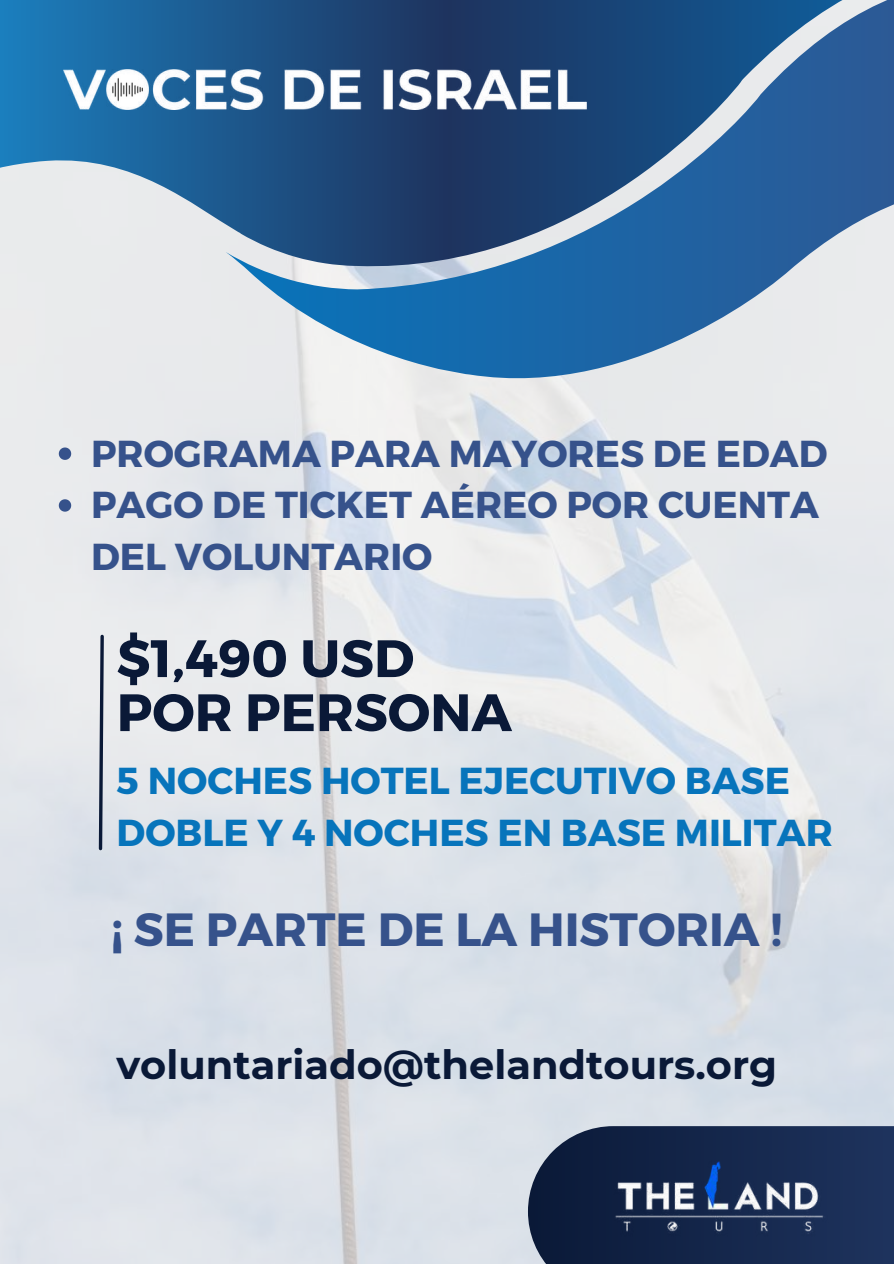
<style>
.page{position:relative;width:894px;height:1264px;background:#fff}
.page>*{position:absolute;margin:0;border:0;box-sizing:border-box;transform-origin:0 0}
.t1{font:700 52.5px/54px "Montserrat";color:#0a1937}
.t2{font:700 46.5px "Montserrat";color:#36528b}
.t3{font:700 39.9px "Montserrat";color:#0a1937}
.t4{font:700 37.5px/51.8px "Montserrat";color:#36528b}
.t5{font:700 37.5px/51.8px "Montserrat";color:#0774bb}
</style>
<div class="page">
<img style="left:0;top:274px;width:893px;height:989px">
<svg style="left:0;top:0;width:225px;height:274px;background:#6c9dc1"></svg>
<svg style="left:225px;top:0;width:668px;height:401px;background:#537aa3"></svg>
<svg style="left:528px;top:1126px;width:365px;height:137px;background:#203154"></svg>
<img style="left:64px;top:70px;width:522px;height:39px">
<img style="left:607px;top:1154px;width:224px;height:82px">
<svg style="left:97px;top:633px;width:8px;height:219px;background:#8a92a0"></svg>
<svg style="left:59px;top:447px;width:12px;height:13px"></svg>
<svg style="left:59px;top:499px;width:12px;height:12px"></svg>
<p class="t4" style="left:91px;top:425px;width:737px">PROGRAMA PARA MAYORES DE EDAD<br>PAGO DE TICKET AÉREO POR CUENTA<br>DEL VOLUNTARIO</p>
<h1 class="t1" style="left:117px;top:628px;width:396px">$1,490 USD<br>POR PERSONA</h1>
<p class="t5" style="left:117px;top:752px;width:717px">5 NOCHES HOTEL EJECUTIVO BASE<br>DOBLE Y 4 NOCHES EN BASE MILITAR</p>
<p class="t2" style="left:111px;top:899px;width:672px">¡ SE PARTE DE LA HISTORIA !</p>
<p class="t3" style="left:116px;top:1039px;width:662px">voluntariado@thelandtours.org</p>
</div>
